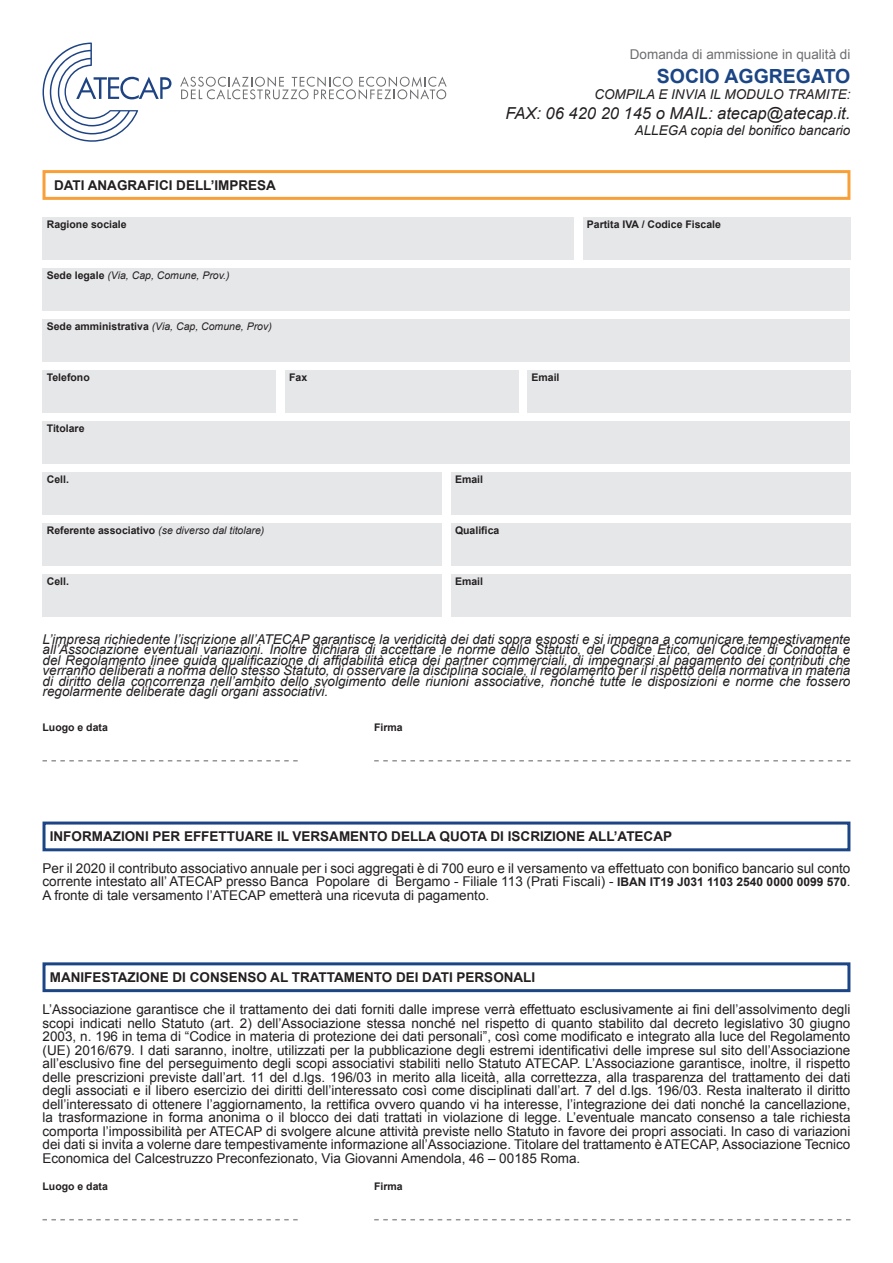
<style>
.page{position:relative;width:893px;height:1263px;background:#fff}
.page>*{position:absolute;margin:0;border:0;box-sizing:border-box;transform-origin:0 0}
.t1{font:700 19.5px "Arial";color:#1b4585}
.t2{font:italic 16.5px "Arial";color:#231f20}
.t3{font:13.5px/13.5px "Arial";color:#231f20;text-align:justify}
.t4{font:italic 13.5px/10.5px "Arial";color:#231f20;text-align:justify}
.t5{font:700 13.5px "Arial";color:#231f20}
.t6{font:13.5px "Arial";color:#6d6e71}
.t7{font:700 10.5px "Arial";color:#231f20}
.t8{font:italic 10.5px "Arial";color:#231f20}
.s1{font-weight:700;font-style:normal}
.s2{font-weight:700;font-size:12px}
</style>
<div class="page">
<svg style="left:180px;top:77px;width:267px;height:22px"></svg>
<svg style="left:43px;top:43px;width:128px;height:99px"></svg>
<div style="left:43px;top:170px;width:807px;height:30px;border:3px solid #f99f38"></div>
<div style="left:43px;top:268px;width:807px;height:42px;background:#e6e7e9"></div>
<div style="left:43px;top:319px;width:807px;height:42px;background:#e6e7e9"></div>
<div style="left:43px;top:370px;width:233px;height:42px;background:#e6e7e9"></div>
<div style="left:285px;top:370px;width:234px;height:42px;background:#e6e7e9"></div>
<div style="left:527px;top:370px;width:323px;height:42px;background:#e6e7e9"></div>
<div style="left:43px;top:217px;width:531px;height:42px;background:#e6e7e9"></div>
<div style="left:583px;top:217px;width:267px;height:42px;background:#e6e7e9"></div>
<div style="left:43px;top:421px;width:807px;height:42px;background:#e6e7e9"></div>
<div style="left:43px;top:472px;width:399px;height:42px;background:#e6e7e9"></div>
<div style="left:451px;top:472px;width:399px;height:42px;background:#e6e7e9"></div>
<div style="left:43px;top:574px;width:399px;height:43px;background:#e6e7e9"></div>
<div style="left:451px;top:574px;width:399px;height:43px;background:#e6e7e9"></div>
<div style="left:43px;top:523px;width:399px;height:43px;background:#e6e7e9"></div>
<div style="left:451px;top:523px;width:399px;height:43px;background:#e6e7e9"></div>
<svg style="left:374px;top:760px;width:476px;height:1px"></svg>
<svg style="left:43px;top:760px;width:255px;height:1px"></svg>
<div style="left:43px;top:821px;width:807px;height:30px;border:3px solid #1b4585"></div>
<svg style="left:374px;top:1219px;width:476px;height:1px"></svg>
<svg style="left:43px;top:1219px;width:255px;height:1px"></svg>
<div style="left:43px;top:962px;width:807px;height:30px;border:3px solid #1b4585"></div>
<p class="t5" style="left:54px;top:176px;width:223px">DATI ANAGRAFICI DELL’IMPRESA</p>
<p class="t6" style="left:630px;top:46px;width:222px">Domanda di ammissione in qualità di</p>
<h1 class="t1" style="left:657px;top:63px;width:195px">SOCIO AGGREGATO</h1>
<p class="t4" style="left:594px;top:89px;width:258px">COMPILA E INVIA IL MODULO TRAMITE:</p>
<p class="t2" style="left:506px;top:102px;width:346px">FAX: 06 420 20 145 o MAIL: atecap@atecap.it.</p>
<p class="t4" style="left:635px;top:125px;width:217px">ALLEGA copia del bonifico bancario</p>
<p class="t7" style="left:47px;top:218px;width:81px">Ragione sociale</p>
<p class="t7" style="left:587px;top:218px;width:136px">Partita IVA / Codice Fiscale</p>
<p class="t8" style="left:47px;top:269px;width:184px"><span class="s1">Sede legale</span> (Via, Cap, Comune, Prov.)</p>
<p class="t8" style="left:47px;top:320px;width:227px"><span class="s1">Sede amministrativa</span> (Via, Cap, Comune, Prov)</p>
<p class="t7" style="left:47px;top:371px;width:44px">Telefono</p>
<p class="t7" style="left:289px;top:371px;width:20px">Fax</p>
<p class="t7" style="left:531px;top:371px;width:30px">Email</p>
<p class="t7" style="left:47px;top:422px;width:39px">Titolare</p>
<p class="t7" style="left:47px;top:473px;width:24px">Cell.</p>
<p class="t7" style="left:455px;top:473px;width:30px">Email</p>
<p class="t8" style="left:47px;top:524px;width:219px"><span class="s1">Referente associativo</span> (se diverso dal titolare)</p>
<p class="t7" style="left:455px;top:524px;width:46px">Qualifica</p>
<p class="t7" style="left:47px;top:575px;width:24px">Cell.</p>
<p class="t7" style="left:455px;top:575px;width:30px">Email</p>
<p class="t4" style="left:43px;top:634px;width:809px">L’impresa richiedente l’iscrizione all’ATECAP garantisce la veridicità dei dati sopra esposti e si impegna a comunicare tempestivamente all’Associazione eventuali variazioni. Inoltre dichiara di accettare le norme dello Statuto, del Codice Etico, del Codice di Condotta e del Regolamento linee guida qualificazione di affidabilità etica dei partner commerciali, di impegnarsi al pagamento dei contributi che verranno deliberati a norma dello stesso Statuto, di osservare la disciplina sociale, il regolamento per il rispetto della normativa in materia di diritto della concorrenza nell’ambito dello svolgimento delle riunioni associative, nonché́ tutte le disposizioni e norme che fossero regolarmente deliberate dagli organi associativi.</p>
<p class="t7" style="left:43px;top:721px;width:67px">Luogo e data</p>
<p class="t7" style="left:374px;top:721px;width:30px">Firma</p>
<p class="t5" style="left:50px;top:828px;width:624px">INFORMAZIONI PER EFFETTUARE IL VERSAMENTO DELLA QUOTA DI ISCRIZIONE ALL’ATECAP</p>
<p class="t3" style="left:43px;top:861px;width:809px">Per il 2020 il contributo associativo annuale per i soci aggregati è di 700 euro e il versamento va effettuato con bonifico bancario sul conto corrente intestato all’ ATECAP presso Banca Popolare di Bergamo - Filiale 113 (Prati Fiscali) - <span class="s2">IBAN IT19 J031 1103 2540 0000 0099 570</span>.<br>A fronte di tale versamento l’ATECAP emetterà una ricevuta di pagamento.</p>
<p class="t5" style="left:50px;top:968px;width:487px">MANIFESTAZIONE DI CONSENSO AL TRATTAMENTO DEI DATI PERSONALI</p>
<p class="t3" style="left:43px;top:1003px;width:809px">L’Associazione garantisce che il trattamento dei dati forniti dalle imprese verrà effettuato esclusivamente ai fini dell’assolvimento degli scopi indicati nello Statuto (art. 2) dell’Associazione stessa nonché nel rispetto di quanto stabilito dal decreto legislativo 30 giugno 2003, n. 196 in tema di “Codice in materia di protezione dei dati personali”, così come modificato e integrato alla luce del Regolamento (UE) 2016/679. I dati saranno, inoltre, utilizzati per la pubblicazione degli estremi identificativi delle imprese sul sito dell’Associazione all’esclusivo fine del perseguimento degli scopi associativi stabiliti nello Statuto ATECAP. L’Associazione garantisce, inoltre, il rispetto delle prescrizioni previste dall’art. 11 del d.lgs. 196/03 in merito alla liceità, alla correttezza, alla trasparenza del trattamento dei dati degli associati e il libero esercizio dei diritti dell’interessato così come disciplinati dall’art. 7 del d.lgs. 196/03. Resta inalterato il diritto dell’interessato di ottenere l’aggiornamento, la rettifica ovvero quando vi ha interesse, l’integrazione dei dati nonché la cancellazione, la trasformazione in forma anonima o il blocco dei dati trattati in violazione di legge. L’eventuale mancato consenso a tale richiesta comporta l’impossibilità per ATECAP di svolgere alcune attività previste nello Statuto in favore dei propri associati. In caso di variazioni dei dati si invita a volerne dare tempestivamente informazione all’Associazione. Titolare del trattamento è ATECAP, Associazione Tecnico Economica del Calcestruzzo Preconfezionato, Via Giovanni Amendola, 46 – 00185 Roma.</p>
<p class="t7" style="left:43px;top:1180px;width:67px">Luogo e data</p>
<p class="t7" style="left:374px;top:1180px;width:30px">Firma</p>
</div>
